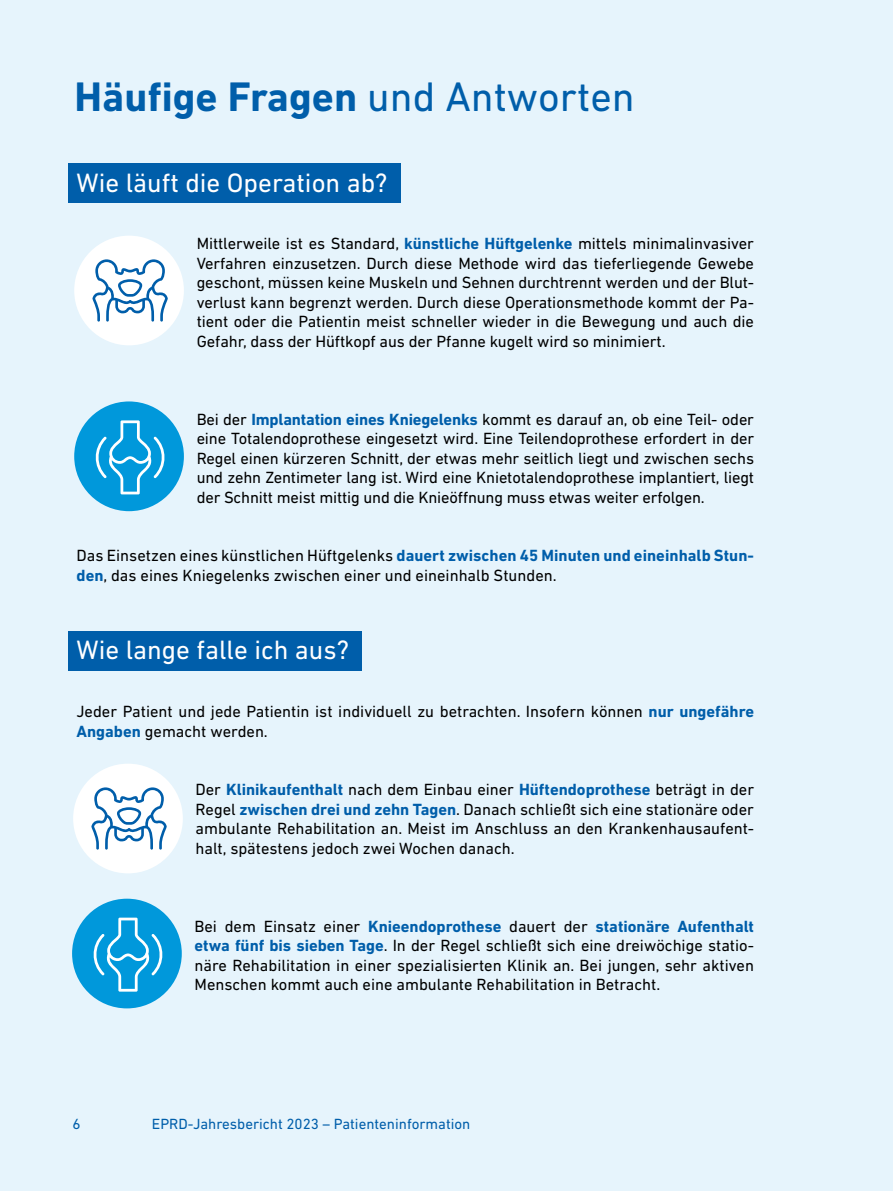
<style>
.page{position:relative;width:893px;height:1191px;background:#e6f4fc}
.page>*{position:absolute;margin:0;border:0;box-sizing:border-box;transform-origin:0 0}
.t1{font:700 42px "DIN Next LT Pro";color:#005eaa}
.t2{font:27px "DIN Next LT Pro";color:#fff}
.t3{font:16.5px/19.5px "DIN Next LT Pro";color:#000;text-align:justify}
.t4{font:15px "DIN Next LT Pro";color:#005eaa}
.s1{font-weight:400}
.s2{font-weight:700;color:#005eaa}
</style>
<div class="page">
<div style="left:68px;top:630px;width:294px;height:40px;background:#005eaa"></div>
<div style="left:73px;top:763px;width:110px;height:110px;background:#fff;border-radius:50%"></div>
<svg style="left:91px;top:787px;width:76px;height:62px"></svg>
<div style="left:68px;top:163px;width:332px;height:40px;background:#005eaa"></div>
<div style="left:74px;top:236px;width:110px;height:109px;background:#fff;border-radius:50%"></div>
<svg style="left:92px;top:259px;width:76px;height:62px"></svg>
<div style="left:74px;top:401px;width:110px;height:110px;background:#0098db;border-radius:50%"></div>
<svg style="left:95px;top:420px;width:70px;height:74px"></svg>
<div style="left:72px;top:898px;width:110px;height:110px;background:#0098db;border-radius:50%"></div>
<svg style="left:93px;top:917px;width:70px;height:74px"></svg>
<h1 class="t1" style="left:75px;top:73px;width:562px">Häufige Fragen <span class="s1">und Antworten</span></h1>
<h2 class="t2" style="left:77px;top:167px;width:313px">Wie läuft die Operation ab?</h2>
<p class="t3" style="left:197px;top:233px;width:559px">Mittlerweile ist es Standard, <span class="s2">künstliche Hüftgelenke</span> mittels minimalinvasiver Verfahren einzusetzen. Durch diese Methode wird das tieferliegende Gewebe geschont, müssen keine Muskeln und Sehnen durchtrennt werden und der Blut&shy;verlust kann begrenzt werden. Durch diese Operationsmethode kommt der Pa&shy;tient oder die Patientin meist schneller wieder in die Bewegung und auch die Gefahr, dass der Hüftkopf aus der Pfanne kugelt wird so minimiert.</p>
<p class="t3" style="left:197px;top:409px;width:559px">Bei der <span class="s2">Implantation eines Kniegelenks</span> kommt es darauf an, ob eine Teil- oder eine Totalendoprothese eingesetzt wird. Eine Teilendoprothese erfordert in der Regel einen kürzeren Schnitt, der etwas mehr seitlich liegt und zwischen sechs und zehn Zentimeter lang ist. Wird eine Knietotalendoprothese implantiert, liegt der Schnitt meist mittig und die Knieöffnung muss etwas weiter erfolgen.</p>
<p class="t3" style="left:77px;top:545px;width:679px">Das Einsetzen eines künstlichen Hüftgelenks <span class="s2">dauert zwischen 45 Minuten und eineinhalb Stun&shy;den</span>, das eines Kniegelenks zwischen einer und eineinhalb Stunden.</p>
<h2 class="t2" style="left:77px;top:634px;width:274px">Wie lange falle ich aus?</h2>
<p class="t3" style="left:77px;top:701px;width:679px">Jeder Patient und jede Patientin ist individuell zu betrachten. Insofern können <span class="s2">nur ungefähre<br>Angaben</span> gemacht werden.</p>
<p class="t3" style="left:196px;top:779px;width:560px">Der <span class="s2">Klinikaufenthalt</span> nach dem Einbau einer <span class="s2">Hüftendoprothese</span> beträgt in der Regel <span class="s2">zwischen drei und zehn Tagen</span>. Danach schließt sich eine stationäre oder ambulante Rehabilitation an. Meist im Anschluss an den Krankenhausaufent&shy;halt, spätestens jedoch zwei Wochen danach.</p>
<p class="t3" style="left:195px;top:916px;width:561px">Bei dem Einsatz einer <span class="s2">Knieendoprothese</span> dauert der <span class="s2">stationäre Aufenthalt etwa fünf bis sieben Tage</span>. In der Regel schließt sich eine dreiwöchige statio&shy;näre Rehabilitation in einer spezialisierten Klinik an. Bei jungen, sehr aktiven Menschen kommt auch eine ambulante Rehabilitation in Betracht.</p>
<p class="t4" style="left:72px;top:1115px;width:10px">6</p>
<p class="t4" style="left:152px;top:1115px;width:320px">EPRD-Jahresbericht 2023 – Patienteninformation</p>
</div>
